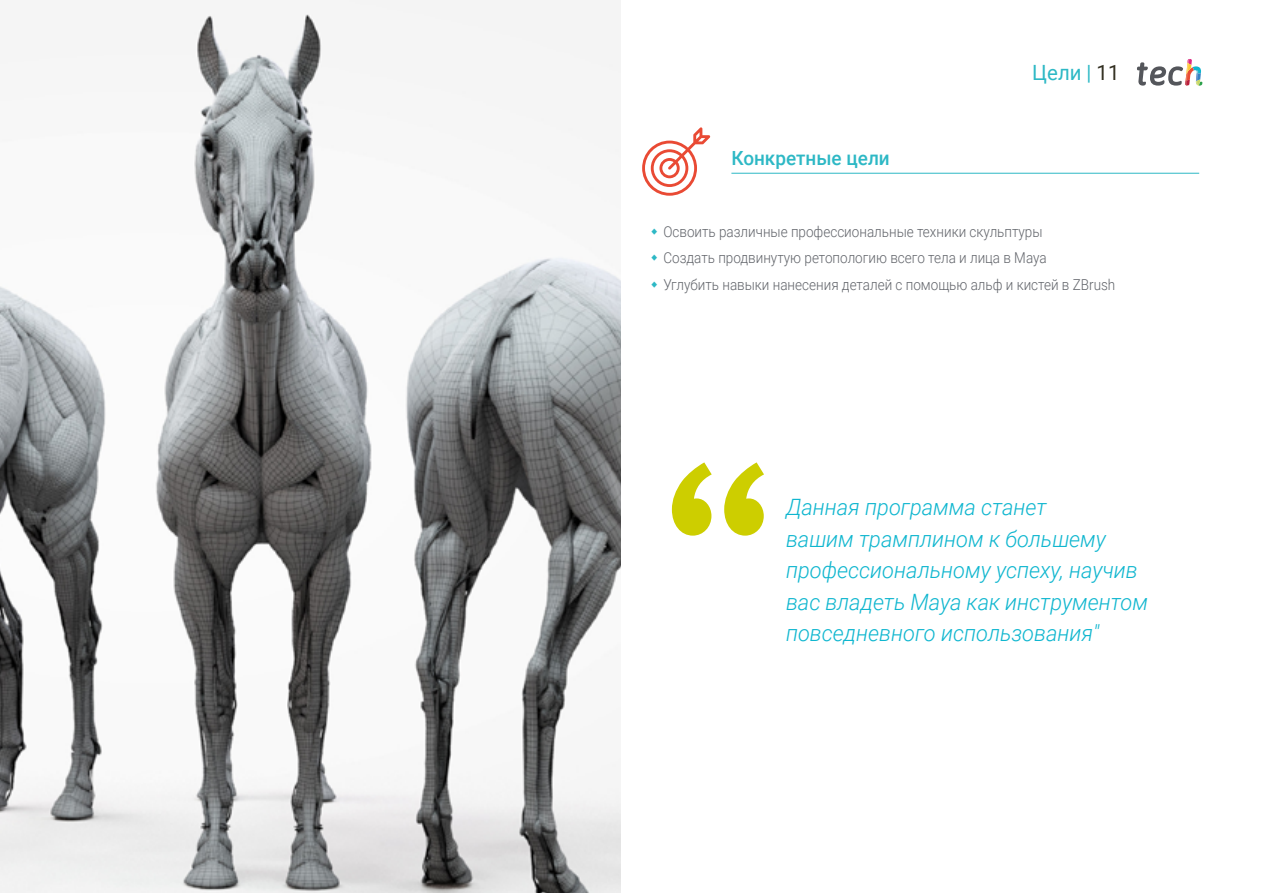
<style>
.page{position:relative;width:1263px;height:893px;background:#fff}
.page>*{position:absolute;margin:0;border:0;box-sizing:border-box;transform-origin:0 0}
.t1{font:italic 300 22.5px/31.5px "Roboto";color:#0fb6cf}
.t2{font:21px "Roboto";color:#2db8c5}
.t3{font:500 19.5px "Roboto";color:#2db8c5}
.t4{font:300 15px/26.7px "Roboto";color:#61646a;scale:.9 1}
.s1{color:#312e20}
</style>
<div class="page">
<hr style="left:731px;top:173px;width:468px;height:1px;background:#2db8c5">
<svg style="left:642px;top:127px;width:68px;height:69px"></svg>
<img style="left:0;top:0;width:621px;height:893px">
<svg style="left:1137px;top:59px;width:65px;height:27px"></svg>
<svg style="left:672px;top:462px;width:92px;height:74px"></svg>
<h3 class="t3" style="left:731px;top:144px;width:160px">Конкретные цели</h3>
<h2 class="t2" style="left:1032px;top:57px;width:89px">Цели | <span class="s1">11</span></h2>
<p class="t4" style="left:663px;top:217px;width:504px">Освоить различные профессиональные техники скульптуры<br>Создать продвинутую ретопологию всего тела и лица в Maya<br>Углубить навыки нанесения деталей с помощью альф и кистей в ZBrush</p>
<h1 class="t1" style="left:786px;top:491px;width:364px">Данная программа станет<br>вашим трамплином к большему профессиональному успеху, научив вас владеть Maya как инструментом повседневного использования"</h1>
</div>
